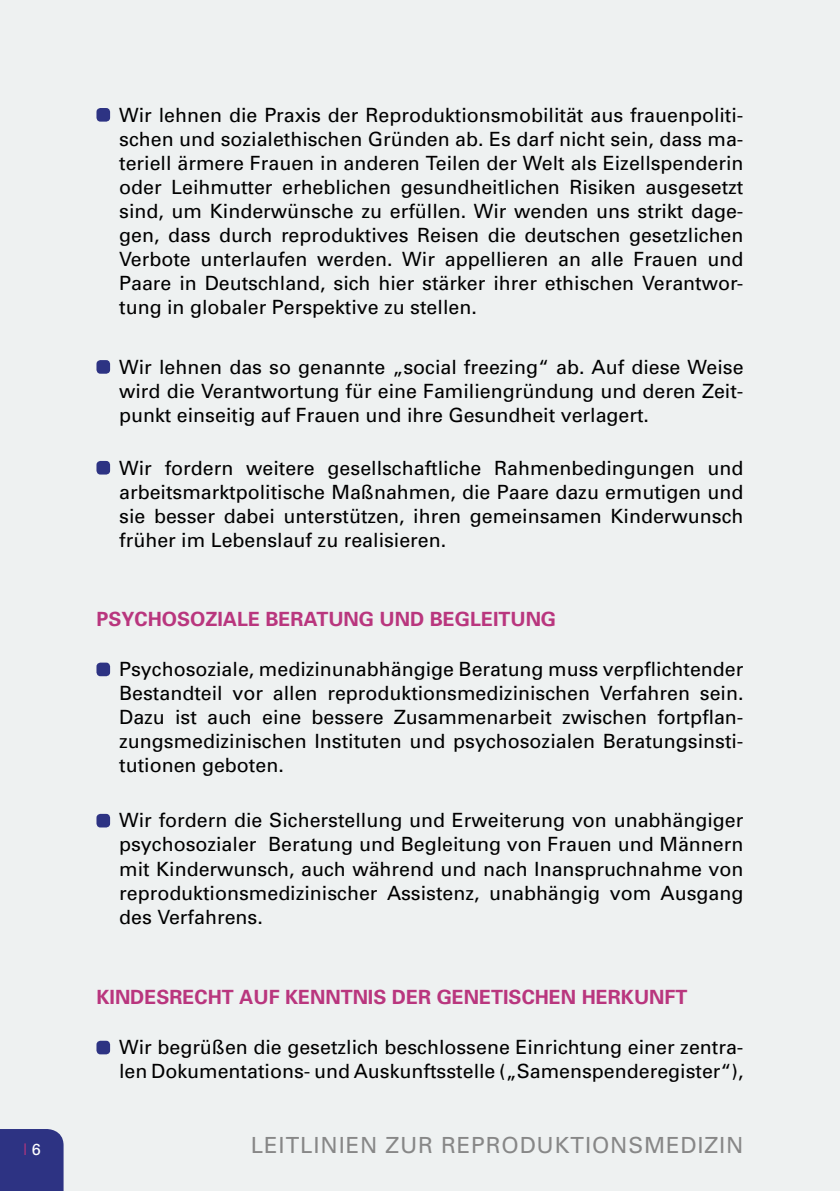
<style>
.page{position:relative;width:840px;height:1191px;background:#fff}
.page>*{position:absolute;margin:0;border:0;box-sizing:border-box;transform-origin:0 0}
.t1{font:22.2px "Univers";letter-spacing:.04em;color:#878787}
.Bullet{font:19.6px/24px "Univers";color:#000;text-align:justify}
.head_02_FORDERUNG{font:700 19.6px "Univers";color:#b9367e}
.Copy{font:16px "Univers";color:#b9367e}
.s1{color:#fff}
</style>
<div class="page">
<div style="left:0;top:0;width:839px;height:1191px;background:#eef1f1"></div>
<div style="left:0;top:1129px;width:63px;height:62px;background:#2d3383"></div>
<div style="left:96px;top:108px;width:14px;height:14px;background:#2d3383;border-radius:4px"></div>
<div style="left:96px;top:360px;width:14px;height:14px;background:#2d3383;border-radius:4px"></div>
<div style="left:96px;top:461px;width:14px;height:13px;background:#2d3383;border-radius:4px"></div>
<div style="left:96px;top:662px;width:14px;height:14px;background:#2d3383;border-radius:4px"></div>
<div style="left:96px;top:814px;width:14px;height:13px;background:#2d3383;border-radius:4px"></div>
<div style="left:96px;top:1040px;width:14px;height:14px;background:#2d3383;border-radius:4px"></div>
<p class="Bullet" style="left:119px;top:102px;width:625px">Wir lehnen die Praxis der Reproduktionsmobilität aus frauenpoliti&shy;schen und sozialethischen Gründen ab. Es darf nicht sein, dass ma&shy;teriell ärmere Frauen in anderen Teilen der Welt als Eizellspenderin oder Leihmutter erheblichen gesundheitlichen Risiken ausgesetzt sind, um Kinderwünsche zu erfüllen. Wir wenden uns strikt dage&shy;gen, dass durch reproduktives Reisen die deutschen gesetzlichen Verbote unterlaufen werden. Wir appellieren an alle Frauen und Paare in Deutschland, sich hier stärker ihrer ethischen Verantwor&shy;tung in globaler Perspektive zu stellen.</p>
<p class="Bullet" style="left:119px;top:354px;width:625px">Wir lehnen das so genannte „social freezing“ ab. Auf diese Weise wird die Verantwortung für eine Familiengründung und deren Zeit&shy;punkt einseitig auf Frauen und ihre Gesundheit verlagert.</p>
<p class="Bullet" style="left:119px;top:455px;width:625px">Wir fordern weitere gesellschaftliche Rahmenbedingungen und arbeitsmarktpolitische Maßnahmen, die Paare dazu ermutigen und sie besser dabei unterstützen, ihren gemeinsamen Kinderwunsch früher im Lebenslauf zu realisieren.</p>
<p class="head_02_FORDERUNG" style="left:96px;top:606px;width:461px">PSYCHOSOZIALE BERATUNG UND BEGLEITUNG</p>
<p class="Bullet" style="left:119px;top:657px;width:625px">Psychosoziale, medizinunabhängige Beratung muss verpflichtender Bestandteil vor allen reproduktionsmedizinischen Verfahren sein.<br>Dazu ist auch eine bessere Zusammenarbeit zwischen fortpflan&shy;zungsmedizinischen Instituten und psychosozialen Beratungsinsti&shy;tutionen geboten.</p>
<p class="Bullet" style="left:119px;top:808px;width:625px">Wir fordern die Sicherstellung und Erweiterung von unabhängiger psychosozialer Beratung und Begleitung von Frauen und Männern mit Kinderwunsch, auch während und nach Inanspruchnahme von reproduktionsmedizinischer Assistenz, unabhängig vom Ausgang des Verfahrens.</p>
<p class="head_02_FORDERUNG" style="left:96px;top:984px;width:592px">KINDESRECHT AUF KENNTNIS DER GENETISCHEN HERKUNFT</p>
<p class="Bullet" style="left:119px;top:1035px;width:625px">Wir begrüßen die gesetzlich beschlossene Einrichtung einer zentra&shy;len Dokumentations- und Auskunftsstelle („Samenspenderegister“),</p>
<p class="Copy" style="left:23px;top:1139px;width:19px">| <span class="s1">6</span></p>
<p class="t1" style="left:251px;top:1131px;width:494px">LEITLINIEN ZUR REPRODUKTIONSMEDIZIN</p>
</div>
